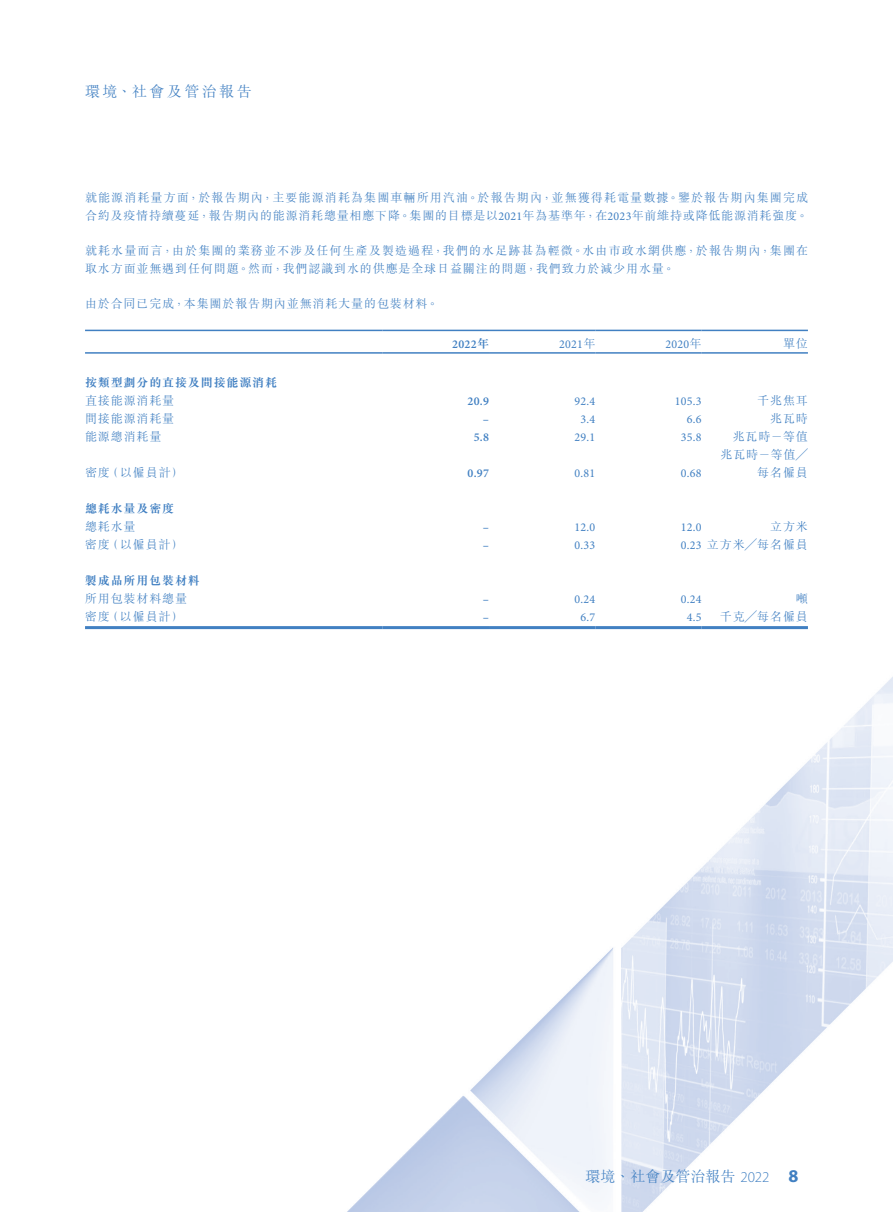
<style>
.page{position:relative;width:893px;height:1212px;background:#fff}
.page>*{position:absolute;margin:0;border:0;box-sizing:border-box;transform-origin:0 0}
.t1{font:700 18px "Myriad Pro";color:#4180c2}
.t2{font:300 15px "M Sung HK";color:#4180c2}
.t3{font:300 15px "M Sung HK";letter-spacing:.16em;color:#4180c2}
.t4{font:300 12px/18px "M Sung HK";letter-spacing:.075em;color:#4180c2}
.t5{font:300 12px/18px "M Sung HK";letter-spacing:.095em;color:#4180c2}
.t6{font:12px "Minion Pro";letter-spacing:.025em;color:#4180c2}
.t7{font:700 12px "M Sung HK";letter-spacing:.07em;color:#4180c2}
.t8{font:600 12px "Minion Pro";letter-spacing:.02em;color:#4180c2}
.s1{font-family:"Minion Pro";font-weight:400}
.s2{font-family:"M Sung HK";font-weight:300}
.s3{font-family:"M Sung HK";font-weight:700}
.s4{font-family:"Myriad Pro"}
</style>
<div class="page">
<img style="left:85px;top:329px;width:808px;height:883px">
<hr style="left:85px;top:330px;width:298px;height:1px;background:#4180c2">
<hr style="left:383px;top:330px;width:106px;height:1px;background:#4180c2">
<hr style="left:489px;top:330px;width:106px;height:1px;background:#4180c2">
<hr style="left:595px;top:330px;width:107px;height:1px;background:#4180c2">
<hr style="left:702px;top:330px;width:106px;height:1px;background:#4180c2">
<hr style="left:85px;top:352px;width:298px;height:2px;background:#4180c2">
<hr style="left:383px;top:352px;width:106px;height:2px;background:#4180c2">
<hr style="left:489px;top:352px;width:106px;height:2px;background:#4180c2">
<hr style="left:595px;top:352px;width:107px;height:2px;background:#4180c2">
<hr style="left:702px;top:352px;width:106px;height:2px;background:#4180c2">
<hr style="left:85px;top:626px;width:298px;height:3px;background:#4180c2">
<hr style="left:383px;top:626px;width:106px;height:3px;background:#4180c2">
<hr style="left:489px;top:626px;width:106px;height:3px;background:#4180c2">
<hr style="left:595px;top:626px;width:107px;height:3px;background:#4180c2">
<hr style="left:702px;top:626px;width:106px;height:3px;background:#4180c2">
<p class="t3" style="left:85px;top:81px;width:168px">環境、社會及管治報告</p>
<p class="t4" style="left:85px;top:188px;width:725px">就能源消耗量方面，於報告期內，主要能源消耗為集團車輛所用汽油。於報告期內，並無獲得耗電量數據。鑒於報告期內集團完成合約及疫情持續蔓延，報告期內的能源消耗總量相應下降。集團的目標是以<span class="s1">2021</span>年為基準年，在<span class="s1">2023</span>年前維持或降低能源消耗強度。</p>
<p class="t5" style="left:85px;top:241px;width:725px">就耗水量而言，由於集團的業務並不涉及任何生產及製造過程，我們的水足跡甚為輕微。水由市政水網供應，於報告期內，集團在取水方面並無遇到任何問題。然而，我們認識到水的供應是全球日益關注的問題，我們致力於減少用水量。</p>
<p class="t4" style="left:85px;top:294px;width:355px">由於合同已完成，本集團於報告期內並無消耗大量的包裝材料。</p>
<p class="t4" style="left:783px;top:333px;width:26px">單位</p>
<p class="t6" style="left:559px;top:336px;width:38px">2021<span class="s2">年</span></p>
<p class="t6" style="left:665px;top:336px;width:38px">2020<span class="s2">年</span></p>
<p class="t8" style="left:452px;top:335px;width:38px">2022<span class="s3">年</span></p>
<p class="t7" style="left:85px;top:377px;width:194px">按類型劃分的直接及間接能源消耗</p>
<p class="t4" style="left:85px;top:391px;width:91px">直接能源消耗量</p>
<p class="t8" style="left:467px;top:393px;width:23px">20.9</p>
<p class="t6" style="left:574px;top:393px;width:22px">92.4</p>
<p class="t6" style="left:675px;top:393px;width:28px">105.3</p>
<p class="t4" style="left:757px;top:391px;width:52px">千兆焦耳</p>
<p class="t4" style="left:85px;top:409px;width:91px">間接能源消耗量</p>
<p class="t8" style="left:483px;top:411px;width:8px">–</p>
<p class="t6" style="left:580px;top:411px;width:16px">3.4</p>
<p class="t6" style="left:687px;top:411px;width:16px">6.6</p>
<p class="t4" style="left:770px;top:409px;width:39px">兆瓦時</p>
<p class="t4" style="left:85px;top:427px;width:78px">能源總消耗量</p>
<p class="t8" style="left:474px;top:429px;width:17px">5.8</p>
<p class="t6" style="left:574px;top:429px;width:22px">29.1</p>
<p class="t6" style="left:681px;top:429px;width:22px">35.8</p>
<p class="t4" style="left:733px;top:427px;width:77px">兆瓦時－等值</p>
<p class="t4" style="left:85px;top:463px;width:26px">密度</p>
<p class="t4" style="left:107px;top:463px;width:78px">（以僱員計(</p>
<p class="t8" style="left:467px;top:465px;width:23px">0.97</p>
<p class="t6" style="left:574px;top:465px;width:22px">0.81</p>
<p class="t6" style="left:681px;top:465px;width:22px">0.68</p>
<p class="t4" style="left:720px;top:445px;width:89px;text-align:right">兆瓦時－等值╱每名僱員</p>
<p class="t7" style="left:85px;top:503px;width:91px">總耗水量及密度</p>
<p class="t4" style="left:85px;top:517px;width:52px">總耗水量</p>
<p class="t8" style="left:483px;top:519px;width:8px">–</p>
<p class="t6" style="left:574px;top:519px;width:22px">12.0</p>
<p class="t6" style="left:681px;top:519px;width:22px">12.0</p>
<p class="t4" style="left:770px;top:517px;width:39px">立方米</p>
<p class="t4" style="left:85px;top:535px;width:26px">密度</p>
<p class="t7" style="left:85px;top:575px;width:116px">製成品所用包裝材料</p>
<p class="t4" style="left:107px;top:535px;width:78px">（以僱員計）</p>
<p class="t8" style="left:483px;top:537px;width:8px">–</p>
<p class="t6" style="left:574px;top:537px;width:22px">0.33</p>
<p class="t4" style="left:681px;top:535px;width:129px"><span class="s1">0.23</span> 立方米╱每名僱員</p>
<p class="t4" style="left:85px;top:589px;width:104px">所用包裝材料總量</p>
<p class="t8" style="left:483px;top:591px;width:8px">–</p>
<p class="t6" style="left:574px;top:591px;width:22px">0.24</p>
<p class="t6" style="left:681px;top:591px;width:22px">0.24</p>
<p class="t4" style="left:796px;top:589px;width:13px">噸</p>
<p class="t4" style="left:85px;top:607px;width:26px">密度</p>
<p class="t4" style="left:107px;top:607px;width:78px">（以僱員計）</p>
<p class="t8" style="left:483px;top:609px;width:8px">–</p>
<p class="t6" style="left:580px;top:609px;width:16px">6.7</p>
<p class="t6" style="left:687px;top:609px;width:16px">4.5</p>
<p class="t4" style="left:720px;top:607px;width:90px">千克╱每名僱員</p>
<p class="t2" style="left:585px;top:1166px;width:186px">環境、社會及管治報告 <span class="s4">2022</span></p>
<h1 class="t1" style="left:789px;top:1164px;width:11px">8</h1>
</div>
